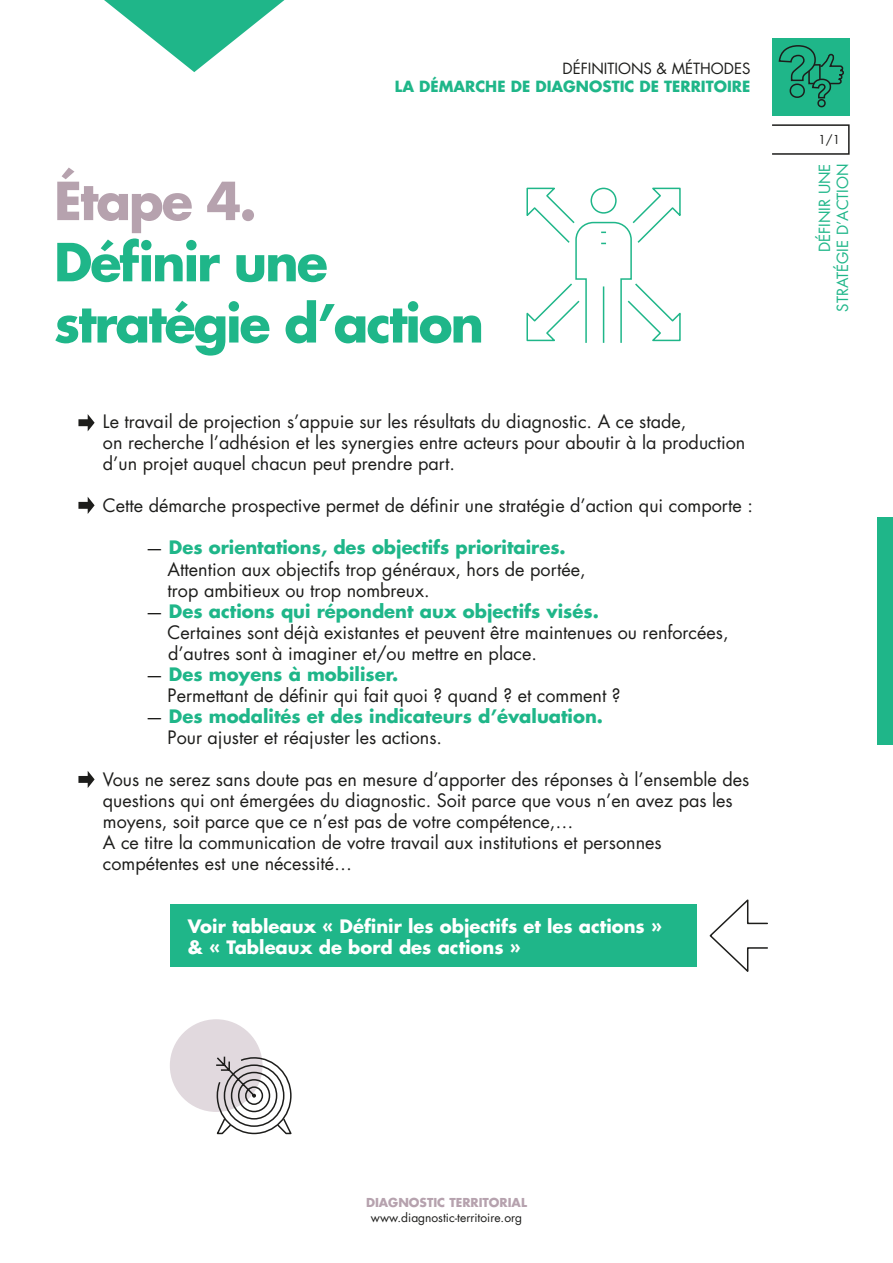
<style>
.page{position:relative;width:893px;height:1263px;background:#fff}
.page>*{position:absolute;margin:0;border:0;box-sizing:border-box;transform-origin:0 0}
.t1{font:700 51px/61.2px "Futura LT";letter-spacing:-.04em;color:#1fb689}
.t2{font:700 51px "Futura LT";letter-spacing:-.04em;color:#b6a2ae}
.t3{font:18px/21px "Futura LT";color:#1d1d1b}
.t4{font:700 18px/21px "Futura LT";color:#1fb689}
.t5{font:700 18px/21px "Futura LT";color:#fff}
.t6{font:700 15px "Futura LT";color:#1fb689}
.t7{font:15px/18px "Futura LT";color:#1fb689;text-align:right}
.t8{font:15px "Futura LT";color:#1d1d1b}
.t9{font:12px "Futura LT";color:#1d1d1b}
.t10{font:700 12px "Futura LT";color:#b6a2ae}
.s1{font-weight:700;color:#1fb689}
.s2{font-weight:400;color:#1d1d1b}
</style>
<div class="page">
<div style="left:170px;top:904px;width:526px;height:63px;background:#1fb689"></div>
<svg style="left:709px;top:899px;width:59px;height:73px"></svg>
<div style="left:772px;top:38px;width:78px;height:78px;background:#1fb689"></div>
<svg style="left:104px;top:0;width:180px;height:72px"></svg>
<div style="left:877px;top:518px;width:16px;height:227px;background:#1fb689"></div>
<div style="left:771px;top:124px;width:79px;height:31px;border:2px solid #1d1d1b"></div>
<svg style="left:778px;top:45px;width:66px;height:63px"></svg>
<svg style="left:78px;top:414px;width:17px;height:17px"></svg>
<svg style="left:78px;top:497px;width:17px;height:17px"></svg>
<svg style="left:78px;top:771px;width:17px;height:17px"></svg>
<div style="left:170px;top:1019px;width:92px;height:93px;background:#e1d9de;border-radius:50%"></div>
<svg style="left:216px;top:1055px;width:76px;height:80px"></svg>
<svg style="left:526px;top:187px;width:155px;height:156px"></svg>
<p class="t8" style="left:562px;top:59px;width:189px">DÉFINITIONS &amp; MÉTHODES</p>
<p class="t6" style="left:395px;top:76px;width:357px">LA DÉMARCHE DE DIAGNOSTIC DE TERRITOIRE</p>
<h1 class="t2" style="left:54px;top:167px;width:204px">Étape 4.</h1>
<h1 class="t1" style="left:54px;top:231px;width:432px">Définir une stratégie d’action</h1>
<p class="t3" style="left:103px;top:412px;width:644px">Le travail de projection s’appuie sur les résultats du diagnostic. A ce stade,<br>on recherche l’adhésion et les synergies entre acteurs pour aboutir à la production d’un projet auquel chacun peut prendre part.</p>
<p class="t3" style="left:103px;top:496px;width:652px">Cette démarche prospective permet de définir une stratégie d’action qui comporte :</p>
<p class="t3" style="left:168px;top:538px;width:419px;text-indent:-22px">— <span class="s1">Des orientations, des objectifs prioritaires.<br></span>Attention aux objectifs trop généraux, hors de portée, trop ambitieux ou trop nombreux.</p>
<p class="t3" style="left:168px;top:601px;width:562px;text-indent:-22px">— <span class="s1">Des actions qui répondent aux objectifs visés.<br></span>Certaines sont déjà existantes et peuvent être maintenues ou renforcées, d’autres sont à imaginer et/ou mettre en place.</p>
<p class="t3" style="left:168px;top:664px;width:455px;text-indent:-22px">— <span class="s1">Des moyens à mobiliser.<br></span>Permettant de définir qui fait quoi ? quand ? et comment ?</p>
<p class="t4" style="left:168px;top:705px;width:437px;text-indent:-22px"><span class="s2">—</span> Des modalités et des indicateurs d’évaluation.<br><span class="s2">Pour ajuster et réajuster les actions.</span></p>
<p class="t3" style="left:103px;top:769px;width:648px">Vous ne serez sans doute pas en mesure d’apporter des réponses à l’ensemble des questions qui ont émergées du diagnostic. Soit parce que vous n’en avez pas les moyens, soit parce que ce n’est pas de votre compétence,…<br>A ce titre la communication de votre travail aux institutions et personnes compétentes est une nécessité…</p>
<p class="t5" style="left:188px;top:915px;width:475px">Voir tableaux « Définir les objectifs et les actions » &amp; « Tableaux de bord des actions »</p>
<p class="t9" style="left:818px;top:132px;width:23px">1/1</p>
<p class="t7" style="left:816px;top:312px;width:150px;rotate:-90deg">DÉFINIR UNE<br>STRATÉGIE D’ACTION</p>
<p class="t10" style="left:366px;top:1194px;width:162px">DIAGNOSTIC TERRITORIAL</p>
<p class="t9" style="left:371px;top:1209px;width:153px">www.diagnostic-territoire.org</p>
</div>
